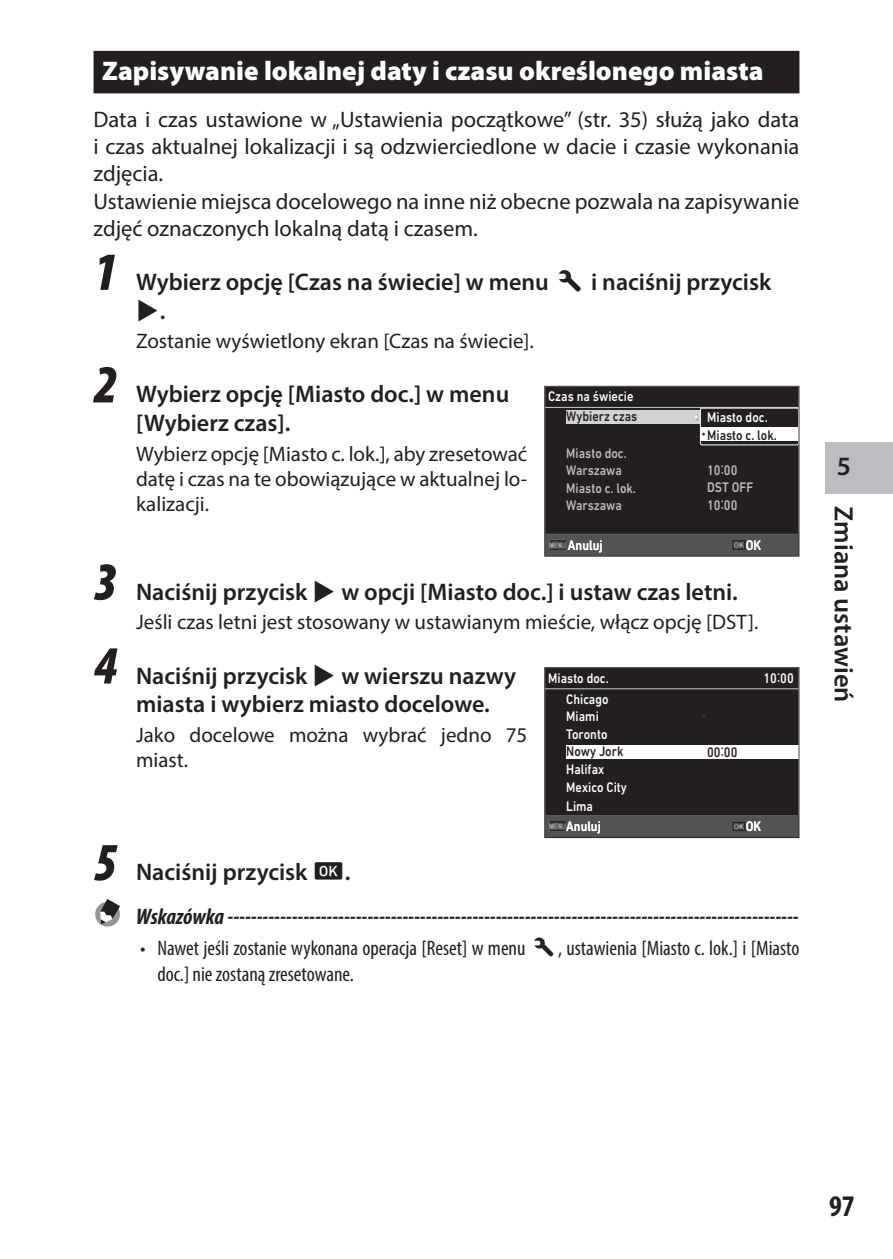
<style>
.page{position:relative;width:893px;height:1259px;background:#fff}
.page>*{position:absolute;margin:0;border:0;box-sizing:border-box;transform-origin:0 0}
.t1{font:italic 900 condensed 54px "Myriad Pro";color:#231f20}
.t2{font:700 condensed 30px "Myriad Pro";color:#231f20}
.t3{font:900 27px "Myriad Pro";color:#fff}
.t4{font:600 26.7px "Myriad Pro";color:#231f20}
.t5{font:600 24px/28.8px "Myriad Pro";color:#231f20}
.t6{font:24px "INGRI100";color:#231f20}
.t7{font:22.5px/27px "Myriad Pro";color:#231f20}
.t8{font:italic 700 condensed 22.5px "Myriad Pro";letter-spacing:-.005em;color:#231f20}
.t9{font:21px/25.2px "Myriad Pro";color:#231f20;text-align:justify}
.t10{font:condensed 21px/25.2px "Myriad Pro";color:#231f20}
.t11{font:500 14.1px/18px "DIN Next W1 G";color:#fff;scale:.88 1}
.t12{font:500 14.1px/17.4px "DIN Next W1 G";color:#bcbdc0;scale:.88 1}
.t13{font:500 14.1px "DIN Next W1 G";color:#231f20;scale:.88 1}
.s1{font-family:"INGRI100";font-weight:400}
.s2{font-family:"Myriad Pro";font-weight:600}
.s3{font-family:"Shin Go Pro Regular 90 msp RKSJ H";font-weight:400}
.s4{font-family:"INGRI100";font-stretch:normal}
</style>
<div class="page">
<div style="left:825px;top:442px;width:68px;height:51px;background:#bcbdc0"></div>
<div style="left:94px;top:51px;width:705px;height:42px;background:#231f20"></div>
<div style="left:95px;top:902px;width:25px;height:24px;background:#939598;border-radius:50%"></div>
<svg style="left:100px;top:899px;width:20px;height:25px"></svg>
<svg style="left:544px;top:386px;width:255px;height:170px;background:#3a3738"></svg>
<svg style="left:544px;top:667px;width:255px;height:171px;background:#3c3839"></svg>
<p class="t3" style="left:102px;top:53px;width:663px">Zapisywanie lokalnej daty i czasu określonego miasta</p>
<p class="t7" style="left:94px;top:106px;width:707px">Data i czas ustawione w „Ustawienia początkowe” (str. 35) służą jako data i czas aktualnej lokalizacji i są odzwierciedlone w dacie i czasie wykonania zdjęcia.<br>Ustawienie miejsca docelowego na inne niż obecne pozwala na zapisywanie zdjęć oznaczonych lokalną datą i czasem.</p>
<h1 class="t1" style="left:94px;top:243px;width:26px">1</h1>
<p class="t5" style="left:136px;top:267px;width:637px">Wybierz opcję [Czas na świecie] w menu <span class="s1">E</span> i naciśnij przycisk</p>
<p class="t6" style="left:136px;top:298px;width:31px">d<span class="s2">.</span></p>
<p class="t9" style="left:136px;top:328px;width:399px">Zostanie wyświetlony ekran [Czas na świecie].</p>
<h1 class="t1" style="left:94px;top:356px;width:26px">2</h1>
<h1 class="t1" style="left:94px;top:553px;width:26px">3</h1>
<h1 class="t1" style="left:94px;top:637px;width:26px">4</h1>
<h1 class="t1" style="left:94px;top:833px;width:26px">5</h1>
<p class="t5" style="left:136px;top:379px;width:375px">Wybierz opcję [Miasto doc.] w menu [Wybierz czas].</p>
<p class="t9" style="left:136px;top:441px;width:393px">Wybierz opcję [Miasto c. lok.], aby zresetować datę i czas na te obowiązujące w aktualnej lo&shy;kalizacji.</p>
<p class="t11" style="left:548px;top:387px;width:98px">Czas na świecie</p>
<p class="t13" style="left:566px;top:408px;width:82px">Wybierz czas</p>
<p class="t12" style="left:566px;top:444px;width:81px">Miasto doc.<br>Warszawa<br>Miasto c. lok.<br>Warszawa</p>
<p class="t11" style="left:707px;top:408px;width:70px">Miasto doc.</p>
<p class="t13" style="left:707px;top:427px;width:81px">Miasto c. lok.</p>
<p class="t12" style="left:707px;top:462px;width:36px">1 0<span class="s3">：</span>00</p>
<p class="t12" style="left:707px;top:497px;width:36px">1 0<span class="s3">：</span>00</p>
<p class="t12" style="left:707px;top:479px;width:54px">DST OFF</p>
<p class="t11" style="left:568px;top:536px;width:41px">Anuluj</p>
<p class="t11" style="left:746px;top:536px;width:19px">OK</p>
<p class="t5" style="left:136px;top:576px;width:603px">Naciśnij przycisk <span class="s1">d</span> w opcji [Miasto doc.] i ustaw czas letni.</p>
<p class="t9" style="left:136px;top:609px;width:624px">Jeśli czas letni jest stosowany w ustawianym mieście, włącz opcję [DST].</p>
<p class="t5" style="left:136px;top:660px;width:382px">Naciśnij przycisk <span class="s1">d</span> w wierszu nazwy miasta i wybierz miasto docelowe.</p>
<p class="t9" style="left:136px;top:722px;width:393px">Jako docelowe można wybrać jedno 75 miast.</p>
<p class="t11" style="left:548px;top:669px;width:70px">Miasto doc.</p>
<p class="t11" style="left:566px;top:690px;width:49px">Chicago</p>
<p class="t11" style="left:566px;top:707px;width:39px">Miami</p>
<p class="t13" style="left:566px;top:743px;width:66px">Nowy Jork</p>
<p class="t11" style="left:566px;top:760px;width:70px">Halifax<br>Mexico City<br>Lima</p>
<p class="t11" style="left:566px;top:725px;width:48px">Toronto</p>
<p class="t13" style="left:707px;top:744px;width:36px">00<span class="s3">：</span>00</p>
<p class="t11" style="left:763px;top:669px;width:36px">1 0<span class="s3">：</span>00</p>
<p class="t11" style="left:566px;top:817px;width:41px">Anuluj</p>
<p class="t11" style="left:746px;top:817px;width:19px">OK</p>
<p class="t5" style="left:136px;top:857px;width:216px">Naciśnij przycisk <span class="s1">e</span>.</p>
<p class="t8" style="left:136px;top:902px;width:664px">Wskazówka --------------------------------------------------------------------------------------------------</p>
<p class="t10" style="left:157px;top:935px;width:644px;text-indent:-17px">• Nawet jeśli zostanie wykonana operacja [Reset] w menu <span class="s4">E</span>, ustawienia [Miasto c. lok.] i [Miasto doc.] nie zostaną zresetowane.</p>
<p class="t4" style="left:837px;top:449px;width:16px">5</p>
<p class="t4" style="left:861px;top:506px;width:198px;rotate:90deg">Zmiana ustawień</p>
<h2 class="t2" style="left:829px;top:1187px;width:27px">97</h2>
</div>
